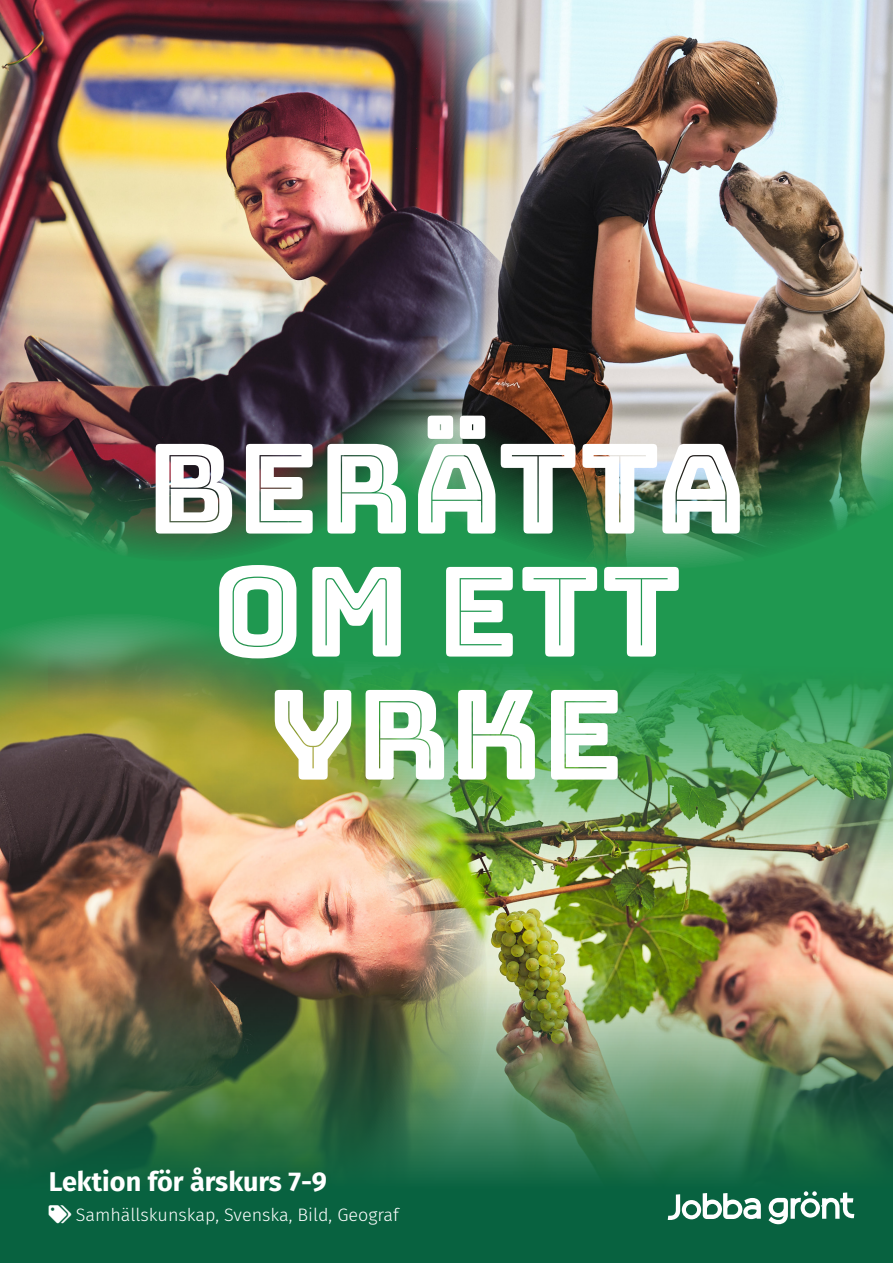
<style>
.page{position:relative;width:893px;height:1263px;background:#1f9850}
.page>*{position:absolute;margin:0;border:0;box-sizing:border-box;transform-origin:0 0}
.t1{font:124.5px/123px "Bungee Inline";color:#fff;text-align:center}
.t2{font:700 27px "Fira Sans";color:#fff}
.t3{font:300 18px "Fira Sans";color:#fff}
</style>
<div class="page">
<img style="left:487px;top:673px;width:406px;height:249px">
<img style="left:0;top:616px;width:487px;height:306px">
<img style="left:0;top:922px;width:893px;height:341px">
<svg style="left:768px;top:1191px;width:86px;height:33px"></svg>
<svg style="left:668px;top:1193px;width:93px;height:27px"></svg>
<img style="left:523px;top:0;width:370px;height:566px">
<img style="left:0;top:0;width:523px;height:557px">
<svg style="left:49px;top:1205px;width:23px;height:18px"></svg>
<p class="t1" style="left:147px;top:429px;width:601px">BERÄTTA<br>OM ETT<br>YRKE</p>
<p class="t2" style="left:49px;top:1158px;width:279px">Lektion för årskurs 7-9</p>
<p class="t3" style="left:49px;top:1202px;width:352px">▲ Samhällskunskap, Svenska, Bild, Geograf</p>
</div>
